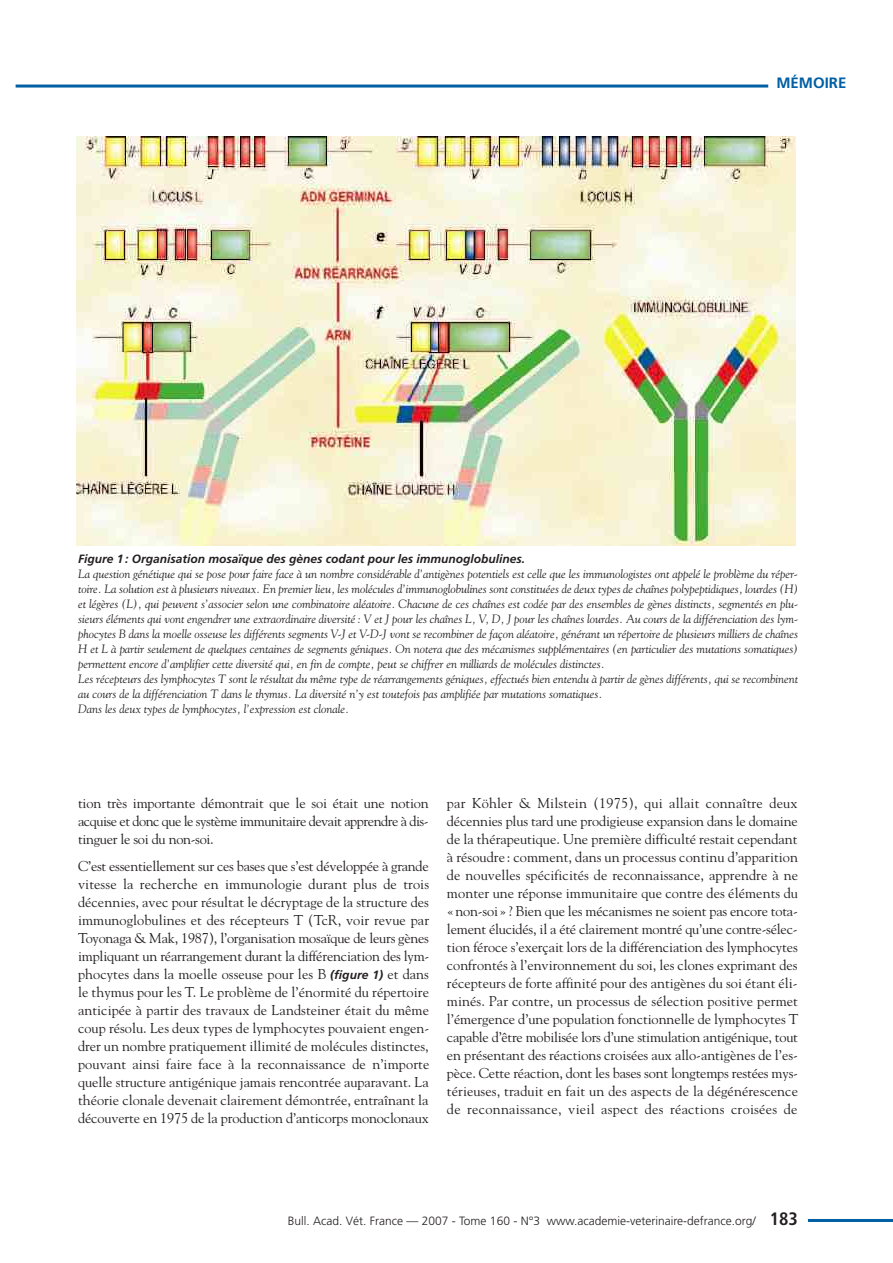
<style>
.page{position:relative;width:893px;height:1263px;background:#fff}
.page>*{position:absolute;margin:0;border:0;box-sizing:border-box;transform-origin:0 0}
.t1{font:700 15px "Frutiger";color:#015fa4}
.t2{font:14.25px/18px "Goudy";letter-spacing:-.01em;color:#231f20;text-align:justify}
.t3{font:italic 12px/15px "Goudy";color:#231f20}
.t4{font:300 12px "Frutiger";color:#231f20}
.t5{font:italic 700 12px "Frutiger";color:#231f20}
.s1{font-family:"Frutiger";font-weight:700;font-style:italic;font-size:12px}
.s2{font-weight:700;font-stretch:condensed;font-size:18px}
</style>
<div class="page">
<hr style="left:808px;top:1219px;width:85px;height:3px;background:#015fa4">
<hr style="left:16px;top:85px;width:752px;height:3px;background:#015fa4">
<img style="left:77px;top:136px;width:719px;height:409px">
<p class="t1" style="left:776px;top:76px;width:72px">MÉMOIRE</p>
<p class="t5" style="left:78px;top:553px;width:449px">Figure 1 : Organisation mosaïque des gènes codant pour les immunoglobulines.</p>
<p class="t3" style="left:78px;top:566px;width:722px">La question génétique qui se pose pour faire face à un nombre considérable d’antigènes potentiels est celle que les immunologistes ont appelé le problème du réper&shy;toire. La solution est à plusieurs niveaux. En premier lieu, les molécules d’immunoglobulines sont constituées de deux types de chaînes polypeptidiques, lourdes (H) et légères (L), qui peuvent s’associer selon une combinatoire aléatoire. Chacune de ces chaînes est codée par des ensembles de gènes distincts, segmentés en plu&shy;sieurs éléments qui vont engendrer une extraordinaire diversité : V et J pour les chaînes L, V, D, J pour les chaînes lourdes. Au cours de la différenciation des lym&shy;phocytes B dans la moelle osseuse les différents segments V-J et V-D-J vont se recombiner de façon aléatoire, générant un répertoire de plusieurs milliers de chaînes H et L à partir seulement de quelques centaines de segments géniques. On notera que des mécanismes supplémentaires (en particulier des mutations somatiques) permettent encore d’amplifier cette diversité qui, en fin de compte, peut se chiffrer en milliards de molécules distinctes.<br>Les récepteurs des lymphocytes T sont le résultat du même type de réarrangements géniques, effectués bien entendu à partir de gènes différents, qui se recombinent au cours de la différenciation T dans le thymus. La diversité n’y est toutefois pas amplifiée par mutations somatiques.<br>Dans les deux types de lymphocytes, l’expression est clonale.</p>
<p class="t2" style="left:78px;top:794px;width:352px">tion très importante démontrait que le soi était une notion acquise et donc que le système immunitaire devait apprendre à dis&shy;tinguer le soi du non-soi.</p>
<p class="t2" style="left:78px;top:857px;width:353px">C’est essentiellement sur ces bases que s’est développée à grande vitesse la recherche en immunologie durant plus de trois décennies, avec pour résultat le décryptage de la structure des immunoglobulines et des récepteurs T (TcR, voir revue par Toyonaga &amp; Mak, 1987), l’organisation mosaïque de leurs gènes impliquant un réarrangement durant la différenciation des lym&shy;phocytes dans la moelle osseuse pour les B <span class="s1">(figure 1)</span> et dans le thymus pour les T. Le problème de l’énormité du répertoire anticipée à partir des travaux de Landsteiner était du même coup résolu. Les deux types de lymphocytes pouvaient engen&shy;drer un nombre pratiquement illimité de molécules distinctes, pouvant ainsi faire face à la reconnaissance de n’importe quelle structure antigénique jamais rencontrée auparavant. La théorie clonale devenait clairement démontrée, entraînant la découverte en 1975 de la production d’anticorps monoclonaux</p>
<p class="t2" style="left:447px;top:794px;width:353px">par Köhler &amp; Milstein (1975), qui allait connaître deux décennies plus tard une prodigieuse expansion dans le domaine de la thérapeutique. Une première difficulté restait cependant à résoudre : comment, dans un processus continu d’apparition de nouvelles spécificités de reconnaissance, apprendre à ne monter une réponse immunitaire que contre des éléments du «non-soi»? Bien que les mécanismes ne soient pas encore tota&shy;lement élucidés, il a été clairement montré qu’une contre-sélec&shy;tion féroce s’exerçait lors de la différenciation des lymphocytes confrontés à l’environnement du soi, les clones exprimant des récepteurs de forte affinité pour des antigènes du soi étant éli&shy;minés. Par contre, un processus de sélection positive permet l’émergence d’une population fonctionnelle de lymphocytes T capable d’être mobilisée lors d’une stimulation antigénique, tout en présentant des réactions croisées aux allo-antigènes de l’es&shy;pèce. Cette réaction, dont les bases sont longtemps restées mys&shy;térieuses, traduit en fait un des aspects de la dégénérescence de reconnaissance, vieil aspect des réactions croisées de</p>
<p class="t4" style="left:288px;top:1216px;width:511px">Bull. Acad. Vét. France — 2007 - Tome 160 - N°3 www.academie-veterinaire-defrance.org/ <span class="s2">183</span></p>
</div>
